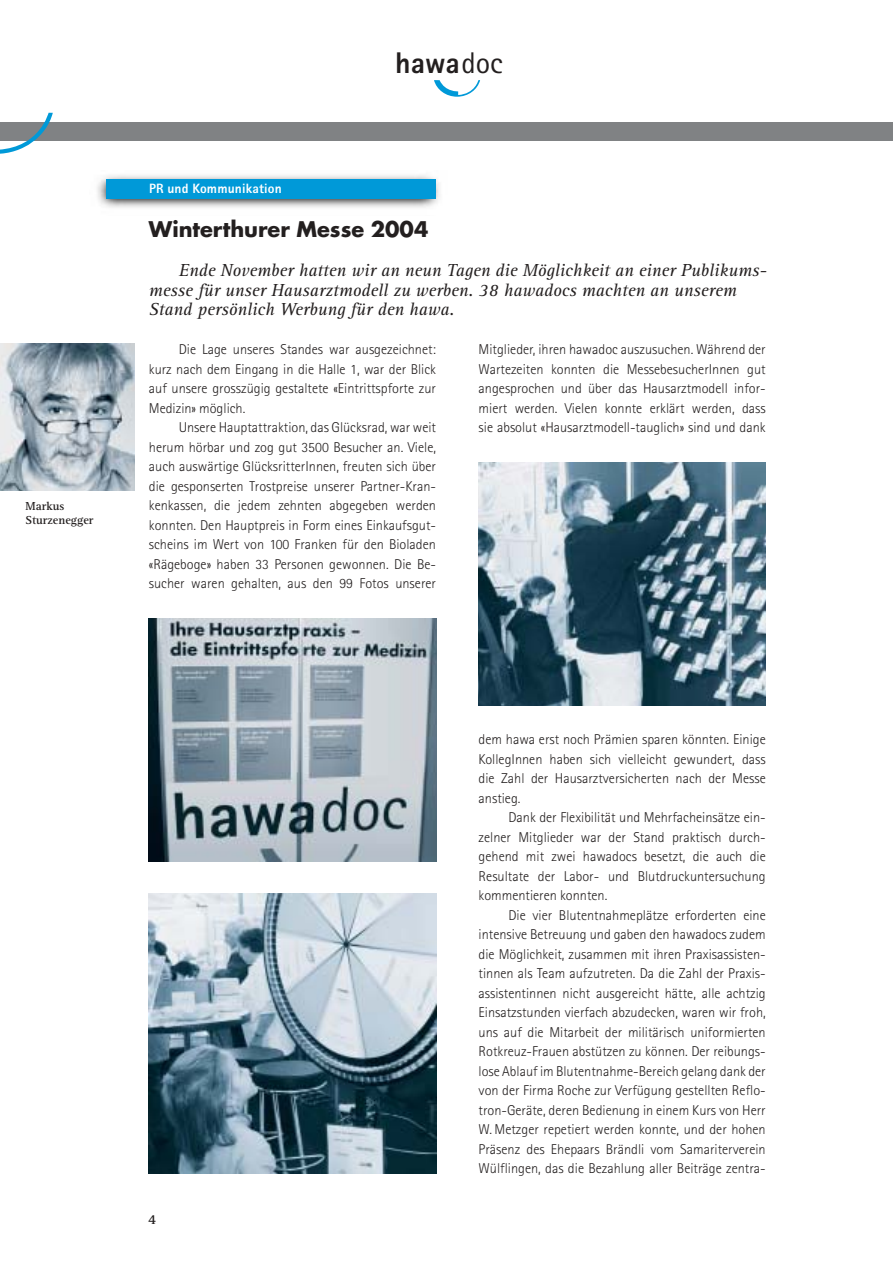
<style>
.page{position:relative;width:893px;height:1263px;background:#fff}
.page>*{position:absolute;margin:0;border:0;box-sizing:border-box;transform-origin:0 0}
.t1{font:800 30px "Rotis Sans Serif";color:#231f1f}
.t2{font:700 21px "Futura";color:#231f1f}
.t3{font:italic 18px/19.5px "Rotis Serif";color:#231f1f}
.t4{font:300 14.25px/19.5px "Rotis Sans Serif";color:#231f1f;text-align:justify}
.t5{font:700 14.25px "Rotis Serif";color:#231f1f}
.t6{font:800 13.5px "Rotis Sans Serif";letter-spacing:.01em;color:#fff}
.t7{font:700 12px/14.2px "Rotis Serif";color:#231f1f}
.s1{font-weight:400}
</style>
<div class="page">
<svg style="left:434px;top:80px;width:46px;height:17px"></svg>
<div style="left:0;top:123px;width:892px;height:18px;background:#808284"></div>
<svg style="left:0;top:113px;width:53px;height:41px"></svg>
<img style="left:0;top:344px;width:134px;height:147px">
<img style="left:149px;top:618px;width:287px;height:243px">
<img style="left:478px;top:462px;width:287px;height:243px">
<img style="left:149px;top:893px;width:287px;height:281px">
<img style="left:97px;top:175px;width:342px;height:33px">
<div style="left:107px;top:179px;width:329px;height:20px;background:#0099d8"></div>
<p class="t7" style="left:26px;top:500px;width:70px">Markus<br>Sturzenegger</p>
<p class="t6" style="left:149px;top:183px;width:134px">PR und Kommunikation</p>
<h1 class="t1" style="left:395px;top:53px;width:109px">hawa<span class="s1">doc</span></h1>
<h2 class="t2" style="left:149px;top:220px;width:281px">Winterthurer Messe 2004</h2>
<p class="t3" style="left:149px;top:262px;width:619px;text-indent:30px">Ende November hatten wir an neun Tagen die Möglichkeit an einer Publikums&shy;messe für unser Hausarztmodell zu werben. 38 hawadocs machten an unserem<br>Stand persönlich Werbung für den hawa.</p>
<p class="t4" style="left:149px;top:341px;width:289px;text-indent:30px">Die Lage unseres Standes war ausgezeichnet: kurz nach dem Eingang in die Halle 1, war der Blick auf unsere grosszügig gestaltete «Eintrittspforte zur Medizin» möglich.</p>
<p class="t4" style="left:149px;top:419px;width:289px;text-indent:30px">Unsere Hauptattraktion, das Glücksrad, war weit herum hörbar und zog gut 3500 Besucher an. Viele, auch auswärtige GlücksritterInnen, freuten sich über die gesponserten Trostpreise unserer Partner-Kran&shy;kenkassen, die jedem zehnten abgegeben werden konnten. Den Hauptpreis in Form eines Einkaufsgut&shy;scheins im Wert von 100 Franken für den Bioladen «Rägeboge» haben 33 Personen gewonnen. Die Be&shy;sucher waren gehalten, aus den 99 Fotos unserer</p>
<p class="t4" style="left:478px;top:341px;width:289px">Mitglieder, ihren hawadoc auszusuchen. Während der Wartezeiten konnten die MessebesucherInnen gut angesprochen und über das Hausarztmodell infor&shy;miert werden. Vielen konnte erklärt werden, dass sie absolut «Hausarztmodell-tauglich» sind und dank</p>
<p class="t5" style="left:148px;top:1214px;width:9px">4</p>
<p class="t4" style="left:478px;top:731px;width:289px">dem hawa erst noch Prämien sparen könnten. Einige KollegInnen haben sich vielleicht gewundert, dass die Zahl der Hausarztversicherten nach der Messe anstieg.</p>
<p class="t4" style="left:478px;top:809px;width:288px;text-indent:30px">Dank der Flexibilität und Mehrfacheinsätze ein&shy;zelner Mitglieder war der Stand praktisch durch&shy;gehend mit zwei hawadocs besetzt, die auch die Resultate der Labor- und Blutdruckuntersuchung kommentieren konnten.</p>
<p class="t4" style="left:478px;top:907px;width:289px;text-indent:30px">Die vier Blutentnahmeplätze erforderten eine intensive Betreuung und gaben den hawadocs zudem die Möglichkeit, zusammen mit ihren Praxisassisten&shy;tinnen als Team aufzutreten. Da die Zahl der Praxis&shy;assistentinnen nicht ausgereicht hätte, alle achtzig Einsatzstunden vierfach abzudecken, waren wir froh, uns auf die Mitarbeit der militärisch uniformierten Rotkreuz-Frauen abstützen zu können. Der reibungs&shy;lose Ablauf im Blutentnahme-Bereich gelang dank der von der Firma Roche zur Verfügung gestellten Reflo&shy;tron-Geräte, deren Bedienung in einem Kurs von Herr W. Metzger repetiert werden konnte, und der hohen Präsenz des Ehepaars Brändli vom Samariterverein Wülflingen, das die Bezahlung aller Beiträge zentra-</p>
</div>
